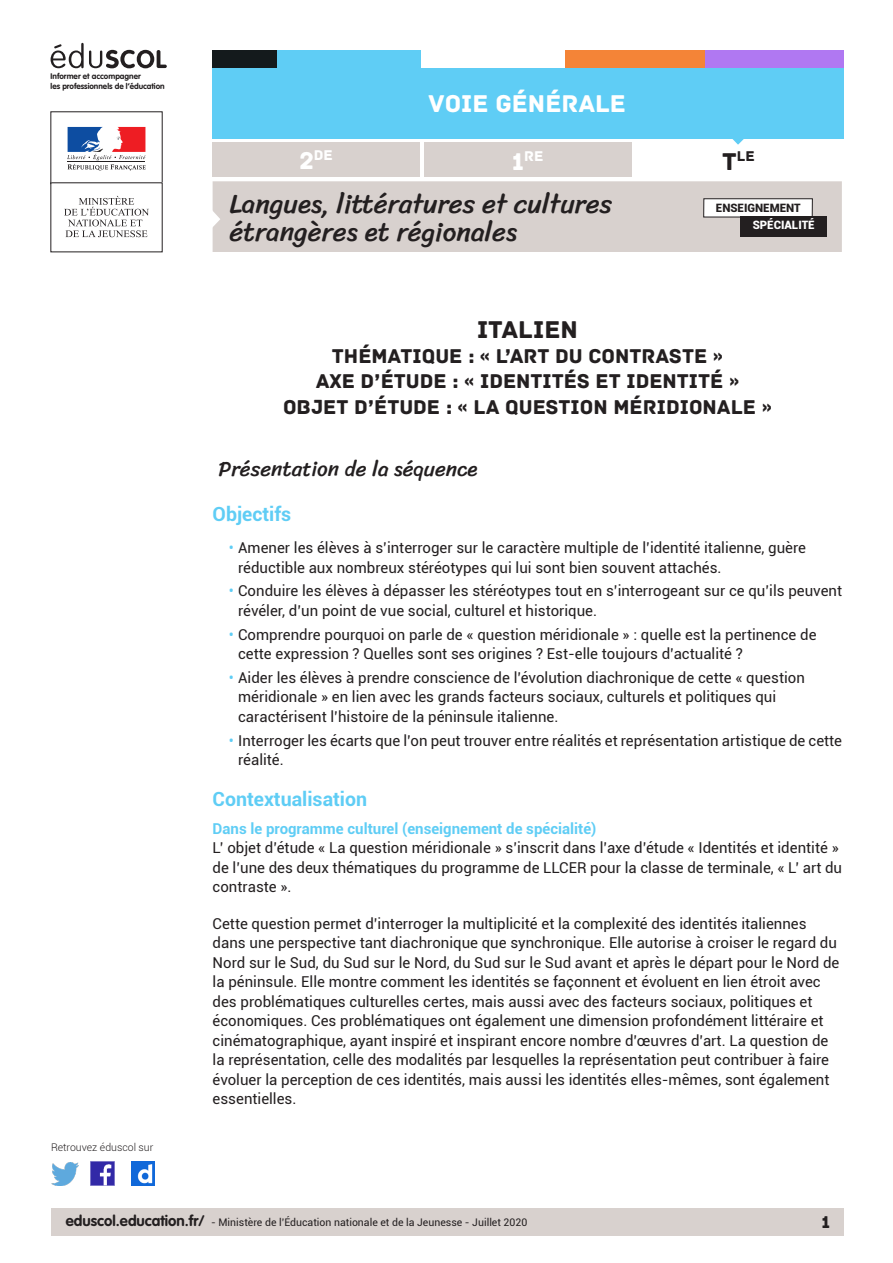
<style>
.page{position:relative;width:893px;height:1263px;background:#fff}
.page>*{position:absolute;margin:0;border:0;box-sizing:border-box;transform-origin:0 0}
.t1{font:27px/28.5px "Sriracha";color:#231f20}
.t2{font:25.5px "Archive";color:#fff}
._01_titre_doc{font:25.5px "Archive";color:#231f20}
._01_titre_doc-2{font:21px/25.2px "Archive";color:#231f20;text-align:center}
._02_titre_1{font:21px "Sriracha";color:#231f20}
._03_titre_2{font:700 19.5px "Roboto";color:#5fcdf5}
.t3{font:18px "Archive";color:#231f20}
.Texte_courant{font:15px/19.5px "Roboto";color:#231f20}
._04_titre_3{font:700 15px "Roboto";color:#5fcdf5}
.t4{font:14.85px "Archive";color:#fff}
.t5{font:14.85px "Archive";color:#231f20}
.t6{font:900 11.55px "Roboto";color:#231f20}
.t7{font:900 11.55px "Roboto";color:#fff}
.t8{font:10.5px "Roboto";color:#231f20}
.t9{font:300 10.5px "Roboto";color:#231f20}
.t10{font:700 8.1px/9.8px "VAG Rounded Std";color:#231f20}
.s1{font-size:25.5px}
.s2{color:#5fcdf5}
.s3{font-family:"VAG Rounded Std";font-weight:700;font-size:15px}
</style>
<div class="page">
<div style="left:51px;top:1209px;width:792px;height:27px;background:#d8d1ce"></div>
<img style="left:91px;top:1162px;width:23px;height:23px">
<img style="left:51px;top:1163px;width:28px;height:22px">
<img style="left:132px;top:1162px;width:22px;height:23px">
<div style="left:424px;top:143px;width:207px;height:34px;background:#d8d1ce"></div>
<div style="left:213px;top:143px;width:207px;height:34px;background:#d8d1ce"></div>
<svg style="left:720px;top:138px;width:41px;height:7px"></svg>
<div style="left:213px;top:68px;width:630px;height:70px;background:#5fcdf5"></div>
<div style="left:277px;top:50px;width:143px;height:18px;background:#5fcdf5"></div>
<div style="left:213px;top:50px;width:64px;height:18px;background:#141a1c"></div>
<div style="left:704px;top:50px;width:139px;height:18px;background:#b078f2"></div>
<div style="left:565px;top:50px;width:140px;height:18px;background:#f48437"></div>
<svg style="left:212px;top:181px;width:630px;height:71px;background:#d8d1cf"></svg>
<div style="left:740px;top:217px;width:87px;height:20px;background:#231f20"></div>
<svg style="left:67px;top:127px;width:79px;height:44px"></svg>
<hr style="left:67px;top:161px;width:78px;height:1px;background:#231f20">
<svg style="left:64px;top:196px;width:85px;height:41px"></svg>
<svg style="left:51px;top:42px;width:116px;height:26px"></svg>
<p class="t10" style="left:51px;top:71px;width:116px">Informer et accompagner<br>les professionnels de l’éducation</p>
<p class="t9" style="left:51px;top:1140px;width:104px">Retrouvez éduscol sur</p>
<h2 class="t2" style="left:429px;top:88px;width:199px">VOIE GÉNÉRALE</h2>
<p class="t4" style="left:300px;top:147px;width:35px"><span class="s1">2</span>DE</p>
<p class="t4" style="left:512px;top:148px;width:33px"><span class="s1">1</span>RE</p>
<p class="t5" style="left:722px;top:148px;width:34px"><span class="s1">T</span>LE</p>
<h1 class="t1" style="left:229px;top:189px;width:384px">Langues, littératures et cultures étrangères et régionales</h1>
<p class="t6" style="left:716px;top:199px;width:86px">ENSEIGNEMENT</p>
<p class="t7" style="left:753px;top:217px;width:63px">SPÉCIALITÉ</p>
<p class="_01_titre_doc" style="left:477px;top:315px;width:102px">ITALIEN</p>
<p class="_01_titre_doc-2" style="left:283px;top:344px;width:490px">THÉMATIQUE : « L’ART DU CONTRASTE »<br>AXE D’ÉTUDE : « IDENTITÉS ET IDENTITÉ »<br>OBJET D’ÉTUDE : « LA QUESTION MÉRIDIONALE »</p>
<p class="_02_titre_1" style="left:219px;top:457px;width:261px">Présentation de la séquence</p>
<p class="_03_titre_2" style="left:213px;top:500px;width:80px">Objectifs</p>
<p class="Texte_courant" style="left:238px;top:537px;width:569px;text-indent:-9px"><span class="s2">•</span> Amener les élèves à s’interroger sur le caractère multiple de l’identité italienne, guère réductible aux nombreux stéréotypes qui lui sont bien souvent attachés.</p>
<p class="Texte_courant" style="left:238px;top:581px;width:605px;text-indent:-9px"><span class="s2">•</span> Conduire les élèves à dépasser les stéréotypes tout en s’interrogeant sur ce qu’ils peuvent révéler, d’un point de vue social, culturel et historique.</p>
<p class="Texte_courant" style="left:238px;top:624px;width:580px;text-indent:-9px"><span class="s2">•</span> Comprendre pourquoi on parle de « question méridionale » : quelle est la pertinence de cette expression ? Quelles sont ses origines ? Est-elle toujours d’actualité ?</p>
<p class="Texte_courant" style="left:238px;top:667px;width:568px;text-indent:-9px"><span class="s2">•</span> Aider les élèves à prendre conscience de l’évolution diachronique de cette « question méridionale » en lien avec les grands facteurs sociaux, culturels et politiques qui caractérisent l’histoire de la péninsule italienne.</p>
<p class="Texte_courant" style="left:238px;top:730px;width:605px;text-indent:-9px"><span class="s2">•</span> Interroger les écarts que l’on peut trouver entre réalités et représentation artistique de cette réalité.</p>
<p class="_03_titre_2" style="left:213px;top:785px;width:156px">Contextualisation</p>
<p class="_04_titre_3" style="left:213px;top:818px;width:385px">Dans le programme culturel (enseignement de spécialité)</p>
<p class="Texte_courant" style="left:213px;top:837px;width:631px">L’ objet d’étude « La question méridionale » s’inscrit dans l’axe d’étude « Identités et identité » de l’une des deux thématiques du programme de LLCER pour la classe de terminale, « L’ art du contraste ».</p>
<p class="Texte_courant" style="left:213px;top:913px;width:628px">Cette question permet d’interroger la multiplicité et la complexité des identités italiennes dans une perspective tant diachronique que synchronique. Elle autorise à croiser le regard du Nord sur le Sud, du Sud sur le Nord, du Sud sur le Sud avant et après le départ pour le Nord de la péninsule. Elle montre comment les identités se façonnent et évoluent en lien étroit avec des problématiques culturelles certes, mais aussi avec des facteurs sociaux, politiques et économiques. Ces problématiques ont également une dimension profondément littéraire et cinématographique, ayant inspiré et inspirant encore nombre d’œuvres d’art. La question de la représentation, celle des modalités par lesquelles la représentation peut contribuer à faire évoluer la perception de ces identités, mais aussi les identités elles-mêmes, sont également essentielles.</p>
<p class="t8" style="left:66px;top:1215px;width:463px"><span class="s3">eduscol.education.fr/</span> - Ministère de l’Éducation nationale et de la Jeunesse - Juillet 2020</p>
<p class="t3" style="left:821px;top:1211px;width:10px">1</p>
</div>
